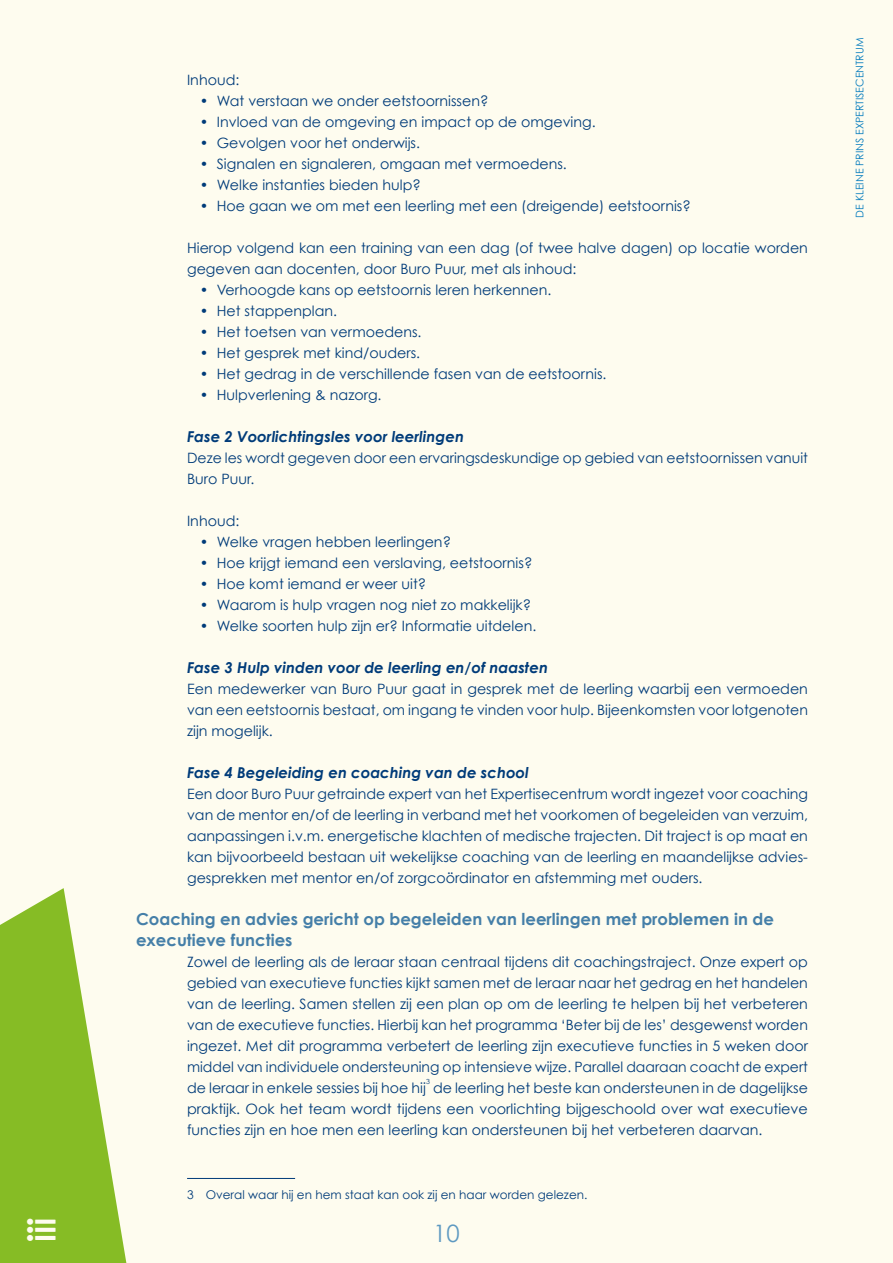
<style>
.page{position:relative;width:893px;height:1263px;background:#fefcef}
.page>*{position:absolute;margin:0;border:0;box-sizing:border-box;transform-origin:0 0}
.t1{font:24px "Century Gothic";color:#5d99c1}
.t2{font:700 16.5px/21px "Century Gothic";color:#457fa8}
.t3{font:italic 700 15px "Century Gothic";color:#003b79}
.t4{font:14.25px/21px "Century Gothic";color:#003b79;text-align:justify}
.t5{font:12px "Century Gothic";color:#003b79}
.t6{font:10.5px "Century Gothic";color:#0079bc}
.t7{font:7.05px "Century Gothic";color:#003b79}
</style>
<div class="page">
<svg style="left:0;top:888px;width:126px;height:375px;fill:#86bc25"></svg>
<hr style="left:187px;top:1178px;width:108px;height:1px;background:#003b79">
<svg style="left:27px;top:1219px;width:29px;height:22px"></svg>
<p class="t4" style="left:187px;top:69px;width:54px">Inhoud:</p>
<p class="t4" style="left:200px;top:90px;width:290px">• Wat verstaan we onder eetstoornissen?</p>
<p class="t4" style="left:200px;top:111px;width:397px">• Invloed van de omgeving en impact op de omgeving.</p>
<p class="t4" style="left:200px;top:132px;width:222px">• Gevolgen voor het onderwijs.</p>
<p class="t4" style="left:200px;top:153px;width:368px">• Signalen en signaleren, omgaan met vermoedens.</p>
<p class="t4" style="left:200px;top:174px;width:223px">• Welke instanties bieden hulp?</p>
<p class="t4" style="left:200px;top:195px;width:492px">• Hoe gaan we om met een leerling met een (dreigende) eetstoornis?</p>
<p class="t4" style="left:187px;top:237px;width:622px">Hierop volgend kan een training van een dag (of twee halve dagen) op locatie worden gegeven aan docenten, door Buro Puur, met als inhoud:</p>
<p class="t4" style="left:200px;top:279px;width:353px">• Verhoogde kans op eetstoornis leren herkennen.</p>
<p class="t4" style="left:200px;top:300px;width:139px">• Het stappenplan.</p>
<p class="t4" style="left:200px;top:321px;width:223px">• Het toetsen van vermoedens.</p>
<p class="t4" style="left:200px;top:342px;width:222px">• Het gesprek met kind/ouders.</p>
<p class="t4" style="left:200px;top:363px;width:408px">• Het gedrag in de verschillende fasen van de eetstoornis.</p>
<p class="t4" style="left:200px;top:384px;width:183px">• Hulpverlening &amp; nazorg.</p>
<p class="t3" style="left:187px;top:427px;width:278px">Fase 2 Voorlichtingsles voor leerlingen</p>
<p class="t4" style="left:187px;top:447px;width:622px">Deze les wordt gegeven door een ervaringsdeskundige op gebied van eetstoornissen vanuit<br>Buro Puur.</p>
<p class="t4" style="left:187px;top:510px;width:54px">Inhoud:</p>
<p class="t4" style="left:200px;top:531px;width:253px">• Welke vragen hebben leerlingen?</p>
<p class="t4" style="left:200px;top:552px;width:334px">• Hoe krijgt iemand een verslaving, eetstoornis?</p>
<p class="t4" style="left:200px;top:573px;width:228px">• Hoe komt iemand er weer uit?</p>
<p class="t4" style="left:200px;top:594px;width:333px">• Waarom is hulp vragen nog niet zo makkelijk?</p>
<p class="t4" style="left:200px;top:615px;width:338px">• Welke soorten hulp zijn er? Informatie uitdelen.</p>
<p class="t3" style="left:187px;top:658px;width:362px">Fase 3 Hulp vinden voor de leerling en/of naasten</p>
<p class="t4" style="left:187px;top:678px;width:622px">Een medewerker van Buro Puur gaat in gesprek met de leerling waarbij een vermoeden van een eetstoornis bestaat, om ingang te vinden voor hulp. Bijeenkomsten voor lotgenoten zijn mogelijk.</p>
<p class="t3" style="left:187px;top:763px;width:343px">Fase 4 Begeleiding en coaching van de school</p>
<p class="t4" style="left:187px;top:783px;width:622px">Een door Buro Puur getrainde expert van het Expertisecentrum wordt ingezet voor coaching van de mentor en/of de leerling in verband met het voorkomen of begeleiden van verzuim, aanpassingen i.v.m. energetische klachten of medische trajecten. Dit traject is op maat en kan bijvoorbeeld bestaan uit wekelijkse coaching van de leerling en maandelijkse advies&shy;gesprekken met mentor en/of zorgcoördinator en afstemming met ouders.</p>
<p class="t2" style="left:136px;top:908px;width:639px">Coaching en advies gericht op begeleiden van leerlingen met problemen in de executieve functies</p>
<p class="t4" style="left:187px;top:951px;width:622px">Zowel de leerling als de leraar staan centraal tijdens dit coachingstraject. Onze expert op gebied van executieve functies kijkt samen met de leraar naar het gedrag en het handelen van de leerling. Samen stellen zij een plan op om de leerling te helpen bij het verbeteren van de executieve functies. Hierbij kan het programma ‘Beter bij de les’ desgewenst worden ingezet. Met dit programma verbetert de leerling zijn executieve functies in 5 weken door middel van individuele ondersteuning op intensieve wijze. Parallel daaraan coacht de expert de leraar in enkele sessies bij hoe hij</p>
<p class="t7" style="left:426px;top:1077px;width:5px">3</p>
<p class="t4" style="left:187px;top:1077px;width:622px;text-indent:246px">de leerling het beste kan ondersteunen in de dagelijkse praktijk. Ook het team wordt tijdens een voorlichting bijgeschoold over wat executieve functies zijn en hoe men een leerling kan ondersteunen bij het verbeteren daarvan.</p>
<p class="t5" style="left:187px;top:1187px;width:402px">3 Overal waar hij en hem staat kan ook zij en haar worden gelezen.</p>
<h1 class="t1" style="left:433px;top:1218px;width:28px">10</h1>
<p class="t6" style="left:853px;top:218px;width:181px;rotate:-90deg">DE KLEINE PRINS EXPERTISECENTRUM</p>
</div>
